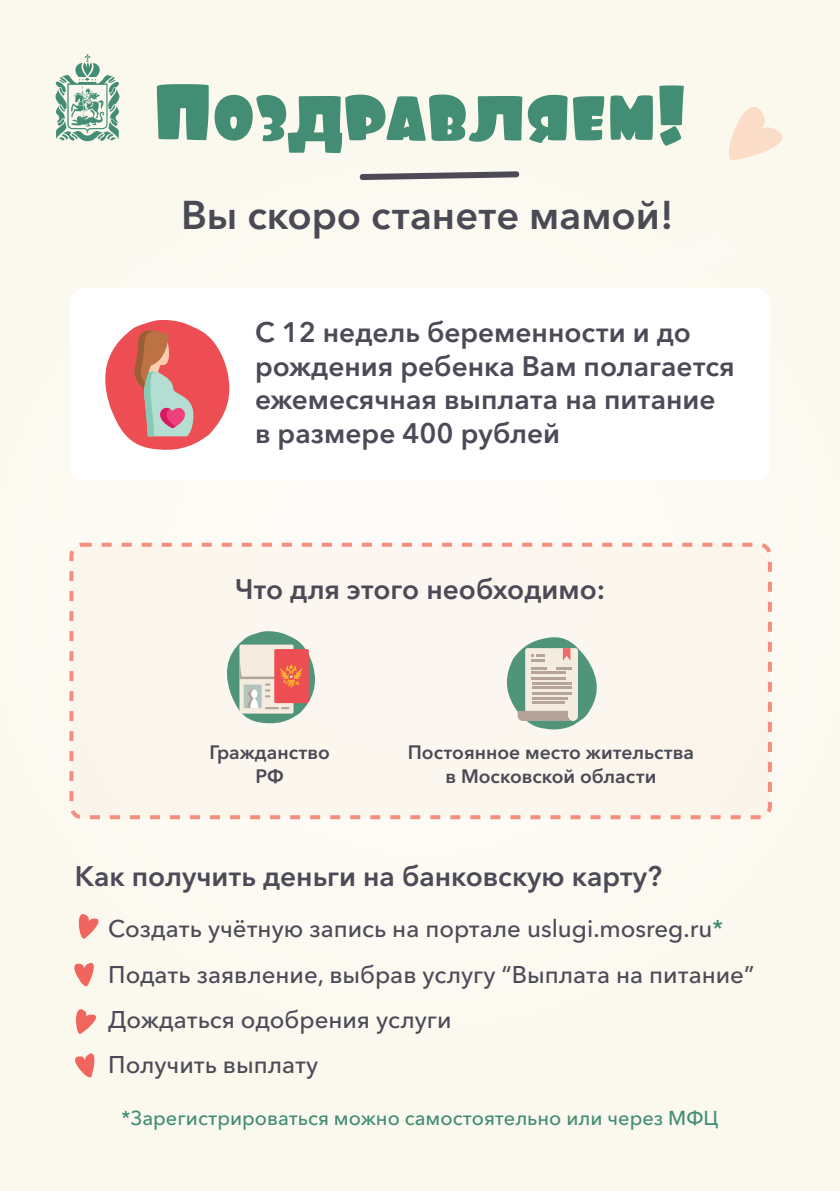
<style>
.page{position:relative;width:840px;height:1191px;background:#fff}
.page>*{position:absolute;margin:0;border:0;box-sizing:border-box;transform-origin:0 0}
.t1{font:80.2px "Foo";color:#428d74}
.t2{font:600 39.8px "Avenir Next Cyr";color:#4a4a55}
.t3{font:600 28px/33.6px "Avenir Next Cyr";color:#4b4a56}
.t4{font:500 24px/45.4px "Avenir Next Cyr";color:#4b4a56}
.t5{font:500 20px "Avenir Next Cyr";color:#428d74}
.t6{font:600 19.2px/23.2px "Avenir Next Cyr";color:#4a4a55;text-align:center}
.s1{color:#428d74}
</style>
<div class="page">
<div style="left:0;top:0;width:839px;height:1191px;background:#fbf9ee"></div>
<div style="left:70px;top:288px;width:699px;height:192px;background:#fff;border-radius:13px"></div>
<div style="left:69px;top:543px;width:702px;height:276px;border:4px dashed #f48f80;border-radius:11px"></div>
<svg style="left:359px;top:171px;width:161px;height:9px"></svg>
<svg style="left:105px;top:320px;width:125px;height:130px"></svg>
<svg style="left:78px;top:914px;width:21px;height:25px"></svg>
<svg style="left:74px;top:962px;width:20px;height:24px"></svg>
<svg style="left:76px;top:1009px;width:20px;height:25px"></svg>
<svg style="left:75px;top:1053px;width:20px;height:25px"></svg>
<svg style="left:227px;top:631px;width:88px;height:93px"></svg>
<svg style="left:55px;top:54px;width:65px;height:87px"></svg>
<svg style="left:729px;top:107px;width:53px;height:53px"></svg>
<svg style="left:507px;top:637px;width:90px;height:93px"></svg>
<h1 class="t1" style="left:153px;top:67px;width:534px">Поздравляем!</h1>
<h2 class="t2" style="left:181px;top:191px;width:494px">Вы скоро станете мамой!</h2>
<p class="t3" style="left:255px;top:315px;width:481px">С 12 недель беременности и до рождения ребенка Вам полагается ежемесячная выплата на питание в размере 400 рублей</p>
<p class="t3" style="left:234px;top:572px;width:372px">Что для этого необходимо:</p>
<p class="t6" style="left:209px;top:741px;width:122px">Гражданство<br>РФ</p>
<p class="t6" style="left:407px;top:741px;width:288px">Постоянное место жительства в Московской области</p>
<p class="t3" style="left:75px;top:859px;width:588px">Как получить деньги на банковскую карту?</p>
<p class="t4" style="left:108px;top:905px;width:647px">Создать учётную запись на портале uslugi.mosreg.ru<span class="s1">* </span>Подать заявление, выбрав услугу “Выплата на питание” Дождаться одобрения услуги<br>Получить выплату</p>
<p class="t5" style="left:121px;top:1106px;width:598px">*Зарегистрироваться можно самостоятельно или через МФЦ</p>
</div>
